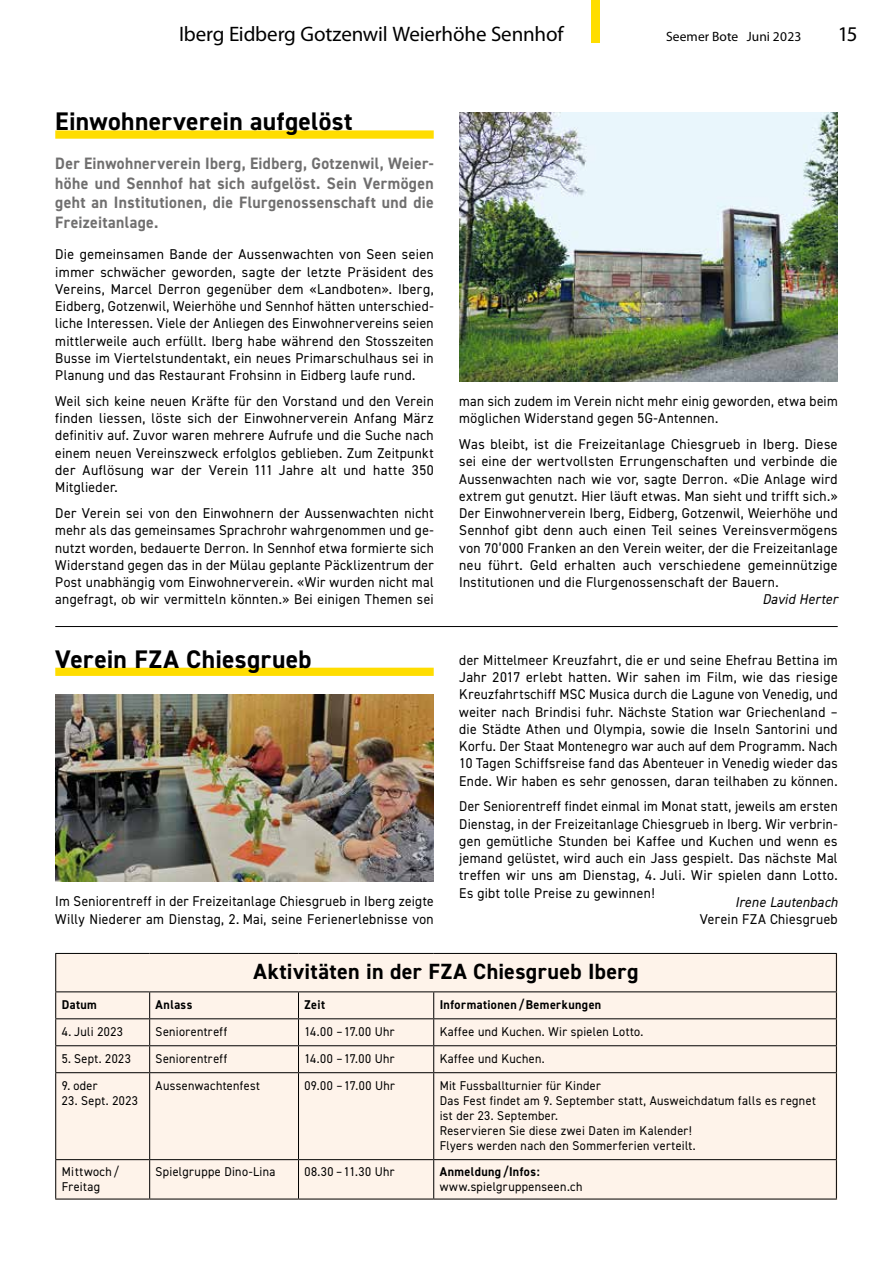
<style>
.page{position:relative;width:893px;height:1263px;background:#fff}
.page>*{position:absolute;margin:0;border:0;box-sizing:border-box;transform-origin:0 0}
.t1{font:700 25.5px "DIN2014";letter-spacing:.015em;color:#000}
.t2{font:700 22.05px "DIN2014";letter-spacing:.015em;color:#000}
.t3{font:21px "Myriad Pro";letter-spacing:-.01em;color:#000}
.t4{font:700 16.5px/19.5px "DIN2014";letter-spacing:.025em;color:#706f6f;text-align:justify;scale:.94 1}
.t5{font:14.25px/17.2px "DIN2014";letter-spacing:.025em;color:#000;text-align:justify}
.t6{font:14.25px/17.2px "DIN2014";letter-spacing:.025em;color:#000;text-align:justify;scale:.95 1}
.t7{font:14.25px/17.2px "DIN2014";letter-spacing:.025em;color:#000;text-align:justify;scale:.96 1}
.t8{font:14.25px/17.2px "DIN2014";letter-spacing:.025em;color:#000;text-align:justify;scale:.93 1}
.t9{font:14.25px/17.2px "DIN2014";letter-spacing:.025em;color:#000;scale:.94 1}
.t10{font:italic 14.25px "DIN2014";letter-spacing:.025em;color:#000;scale:.95 1}
.t11{font:13.5px "Myriad Pro";letter-spacing:.005em;color:#000}
.t12{font:12.75px/15px "DIN2014";letter-spacing:.03em;color:#000;scale:.95 1}
.t13{font:700 12.75px "DIN2014";letter-spacing:.035em;color:#000;scale:.95 1}
</style>
<div class="page">
<div style="left:591px;top:0;width:9px;height:43px;background:#fd0"></div>
<div style="left:55px;top:953px;width:783px;height:246px;background:#fef3ea"></div>
<hr style="left:836px;top:954px;width:1px;height:37px;background:#000">
<hr style="left:55px;top:953px;width:95px;height:1px;background:#000">
<hr style="left:55px;top:954px;width:1px;height:37px;background:#000">
<hr style="left:150px;top:953px;width:148px;height:1px;background:#000">
<hr style="left:298px;top:953px;width:136px;height:1px;background:#000">
<hr style="left:434px;top:953px;width:403px;height:1px;background:#000">
<hr style="left:55px;top:991px;width:95px;height:1px;background:#000">
<hr style="left:150px;top:991px;width:148px;height:1px;background:#000">
<hr style="left:298px;top:991px;width:136px;height:1px;background:#000">
<hr style="left:434px;top:991px;width:403px;height:1px;background:#000">
<hr style="left:55px;top:1018px;width:95px;height:1px;background:#000">
<hr style="left:150px;top:1018px;width:148px;height:1px;background:#000">
<hr style="left:298px;top:1018px;width:136px;height:1px;background:#000">
<hr style="left:434px;top:1018px;width:403px;height:1px;background:#000">
<hr style="left:55px;top:1045px;width:95px;height:1px;background:#000">
<svg style="left:55px;top:992px;width:1px;height:80px"></svg>
<hr style="left:150px;top:1045px;width:148px;height:1px;background:#000">
<svg style="left:149px;top:992px;width:1px;height:80px"></svg>
<hr style="left:298px;top:1045px;width:136px;height:1px;background:#000">
<svg style="left:298px;top:992px;width:1px;height:80px"></svg>
<hr style="left:434px;top:1045px;width:403px;height:1px;background:#000">
<svg style="left:433px;top:992px;width:1px;height:80px"></svg>
<svg style="left:836px;top:992px;width:1px;height:80px"></svg>
<hr style="left:55px;top:1072px;width:95px;height:1px;background:#000">
<hr style="left:55px;top:1073px;width:1px;height:86px;background:#000">
<hr style="left:150px;top:1072px;width:148px;height:1px;background:#000">
<hr style="left:149px;top:1073px;width:1px;height:86px;background:#000">
<hr style="left:298px;top:1072px;width:136px;height:1px;background:#000">
<hr style="left:298px;top:1073px;width:1px;height:86px;background:#000">
<hr style="left:434px;top:1072px;width:403px;height:1px;background:#000">
<hr style="left:433px;top:1073px;width:1px;height:86px;background:#000">
<hr style="left:836px;top:1073px;width:1px;height:86px;background:#000">
<hr style="left:55px;top:1159px;width:95px;height:1px;background:#000">
<hr style="left:55px;top:1160px;width:1px;height:38px;background:#000">
<hr style="left:150px;top:1159px;width:148px;height:1px;background:#000">
<hr style="left:149px;top:1160px;width:1px;height:38px;background:#000">
<hr style="left:298px;top:1159px;width:136px;height:1px;background:#000">
<hr style="left:298px;top:1160px;width:1px;height:38px;background:#000">
<hr style="left:434px;top:1159px;width:403px;height:1px;background:#000">
<hr style="left:433px;top:1160px;width:1px;height:38px;background:#000">
<hr style="left:836px;top:1160px;width:1px;height:38px;background:#000">
<hr style="left:55px;top:1198px;width:95px;height:1px;background:#000">
<hr style="left:150px;top:1198px;width:148px;height:1px;background:#000">
<hr style="left:298px;top:1198px;width:136px;height:1px;background:#000">
<hr style="left:434px;top:1198px;width:403px;height:1px;background:#000">
<img style="left:459px;top:113px;width:379px;height:269px">
<div style="left:55px;top:130px;width:379px;height:9px;background:#fd0"></div>
<div style="left:55px;top:668px;width:379px;height:8px;background:#fd0"></div>
<img style="left:55px;top:694px;width:379px;height:188px">
<hr style="left:55px;top:626px;width:783px;height:1px;background:#000">
<h3 class="t3" style="left:179px;top:21px;width:386px">Iberg Eidberg Gotzenwil Weierhöhe Sennhof</h3>
<p class="t11" style="left:666px;top:28px;width:137px">Seemer Bote Juni 2023</p>
<h3 class="t3" style="left:838px;top:21px;width:21px">15</h3>
<h1 class="t1" style="left:55px;top:105px;width:299px">Einwohnerverein aufgelöst</h1>
<p class="t4" style="left:55px;top:154px;width:404px">Der Einwohnerverein Iberg, Eidberg, Gotzenwil, Weier&shy;höhe und Sennhof hat sich aufgelöst. Sein Vermögen geht an Institutionen, die Flurgenossenschaft und die Freizeitanlage.</p>
<p class="t5" style="left:55px;top:246px;width:380px">Die gemeinsamen Bande der Aussenwachten von Seen seien immer schwächer geworden, sagte der letzte Präsident des Vereins, Marcel Derron gegenüber dem «Landboten». Iberg, Eidberg, Gotzenwil, Weierhöhe und Sennhof hätten unterschied&shy;liche Interessen. Viele der Anliegen des Einwohnervereins seien mittlerweile auch erfüllt. Iberg habe während den Stosszeiten Busse im Viertelstundentakt, ein neues Primarschulhaus sei in Planung und das Restaurant Frohsinn in Eidberg laufe rund.</p>
<p class="t6" style="left:55px;top:392px;width:400px">Weil sich keine neuen Kräfte für den Vorstand und den Verein finden liessen, löste sich der Einwohnerverein Anfang März definitiv auf. Zuvor waren mehrere Aufrufe und die Suche nach einem neuen Vereinszweck erfolglos geblieben. Zum Zeitpunkt der Auflösung war der Verein 111 Jahre alt und hatte 350<br>Mitglieder.</p>
<p class="t7" style="left:55px;top:504px;width:396px">Der Verein sei von den Einwohnern der Aussenwachten nicht mehr als das gemeinsames Sprachrohr wahrgenommen und ge&shy;nutzt worden, bedauerte Derron. In Sennhof etwa formierte sich Widerstand gegen das in der Mülau geplante Päcklizentrum der Post unabhängig vom Einwohnerverein. «Wir wurden nicht mal angefragt, ob wir vermitteln könnten.» Bei einigen Themen sei</p>
<h1 class="t1" style="left:55px;top:642px;width:258px">Verein FZA Chiesgrueb</h1>
<p class="t9" style="left:55px;top:892px;width:404px">Im Seniorentreff in der Freizeitanlage Chiesgrueb in Iberg zeigte<br>Willy Niederer am Dienstag, 2. Mai, seine Ferienerlebnisse von</p>
<p class="t9" style="left:459px;top:392px;width:404px">man sich zudem im Verein nicht mehr einig geworden, etwa beim möglichen Widerstand gegen 5G-Antennen.</p>
<p class="t5" style="left:459px;top:435px;width:380px">Was bleibt, ist die Freizeitanlage Chiesgrueb in Iberg. Diese sei eine der wertvollsten Errungenschaften und verbinde die Aussenwachten nach wie vor, sagte Derron. «Die Anlage wird extrem gut genutzt. Hier läuft etwas. Man sieht und trifft sich.» Der Einwohnerverein Iberg, Eidberg, Gotzenwil, Weierhöhe und Sennhof gibt denn auch einen Teil seines Vereinsvermögens von 70’000 Franken an den Verein weiter, der die Freizeitanlage neu führt. Geld erhalten auch verschiedene gemeinnützige Institutionen und die Flurgenossenschaft der Bauern.</p>
<p class="t10" style="left:762px;top:591px;width:81px">David Herter</p>
<p class="t6" style="left:459px;top:651px;width:400px">der Mittelmeer Kreuzfahrt, die er und seine Ehefrau Bettina im Jahr 2017 erlebt hatten. Wir sahen im Film, wie das riesige Kreuzfahrtschiff MSC Musica durch die Lagune von Venedig, und weiter nach Brindisi fuhr. Nächste Station war Griechenland – die Städte Athen und Olympia, sowie die Inseln Santorini und Korfu. Der Staat Montenegro war auch auf dem Programm. Nach 10 Tagen Schiffsreise fand das Abenteuer in Venedig wieder das Ende. Wir haben es sehr genossen, daran teilhaben zu können.</p>
<p class="t8" style="left:459px;top:798px;width:408px">Der Seniorentreff findet einmal im Monat statt, jeweils am ersten Dienstag, in der Freizeitanlage Chiesgrueb in Iberg. Wir verbrin&shy;gen gemütliche Stunden bei Kaffee und Kuchen und wenn es jemand gelüstet, wird auch ein Jass gespielt. Das nächste Mal treffen wir uns am Dienstag, 4. Juli. Wir spielen dann Lotto.<br>Es gibt tolle Preise zu gewinnen!</p>
<p class="t10" style="left:735px;top:893px;width:110px">Irene Lautenbach</p>
<p class="t6" style="left:700px;top:910px;width:147px">Verein FZA Chiesgrueb</p>
<h2 class="t2" style="left:254px;top:957px;width:386px">Aktivitäten in der FZA Chiesgrueb Iberg</h2>
<p class="t13" style="left:62px;top:996px;width:39px">Datum</p>
<p class="t13" style="left:156px;top:996px;width:40px">Anlass</p>
<p class="t13" style="left:304px;top:996px;width:23px">Zeit</p>
<p class="t13" style="left:440px;top:996px;width:172px">Informationen/Bemerkungen</p>
<p class="t12" style="left:62px;top:1024px;width:66px">4. Juli 2023</p>
<p class="t12" style="left:156px;top:1024px;width:77px">Seniorentreff</p>
<p class="t12" style="left:304px;top:1024px;width:96px">14.00 –17.00 Uhr</p>
<p class="t12" style="left:440px;top:1024px;width:216px">Kaffee und Kuchen. Wir spielen Lotto.</p>
<p class="t12" style="left:62px;top:1051px;width:74px">5. Sept. 2023</p>
<p class="t12" style="left:156px;top:1051px;width:77px">Seniorentreff</p>
<p class="t12" style="left:304px;top:1051px;width:96px">14.00 –17.00 Uhr</p>
<p class="t12" style="left:440px;top:1051px;width:112px">Kaffee und Kuchen.</p>
<p class="t12" style="left:62px;top:1078px;width:39px">9. oder</p>
<p class="t12" style="left:62px;top:1093px;width:82px">23. Sept. 2023</p>
<p class="t12" style="left:156px;top:1078px;width:111px">Aussenwachtenfest</p>
<p class="t12" style="left:304px;top:1078px;width:97px">09.00 –17.00 Uhr</p>
<p class="t12" style="left:440px;top:1078px;width:397px">Mit Fussballturnier für Kinder<br>Das Fest findet am 9. September statt, Ausweichdatum falls es regnet ist der 23. September.<br>Reservieren Sie diese zwei Daten im Kalender!<br>Flyers werden nach den Sommerferien verteilt.</p>
<p class="t12" style="left:62px;top:1164px;width:62px">Mittwoch/<br>Freitag</p>
<p class="t12" style="left:156px;top:1164px;width:128px">Spielgruppe Dino-Lina</p>
<p class="t12" style="left:304px;top:1164px;width:96px">08.30 –11.30 Uhr</p>
<p class="t13" style="left:440px;top:1163px;width:107px">Anmeldung/Infos:</p>
<p class="t12" style="left:440px;top:1179px;width:152px">www.spielgruppenseen.ch</p>
</div>
